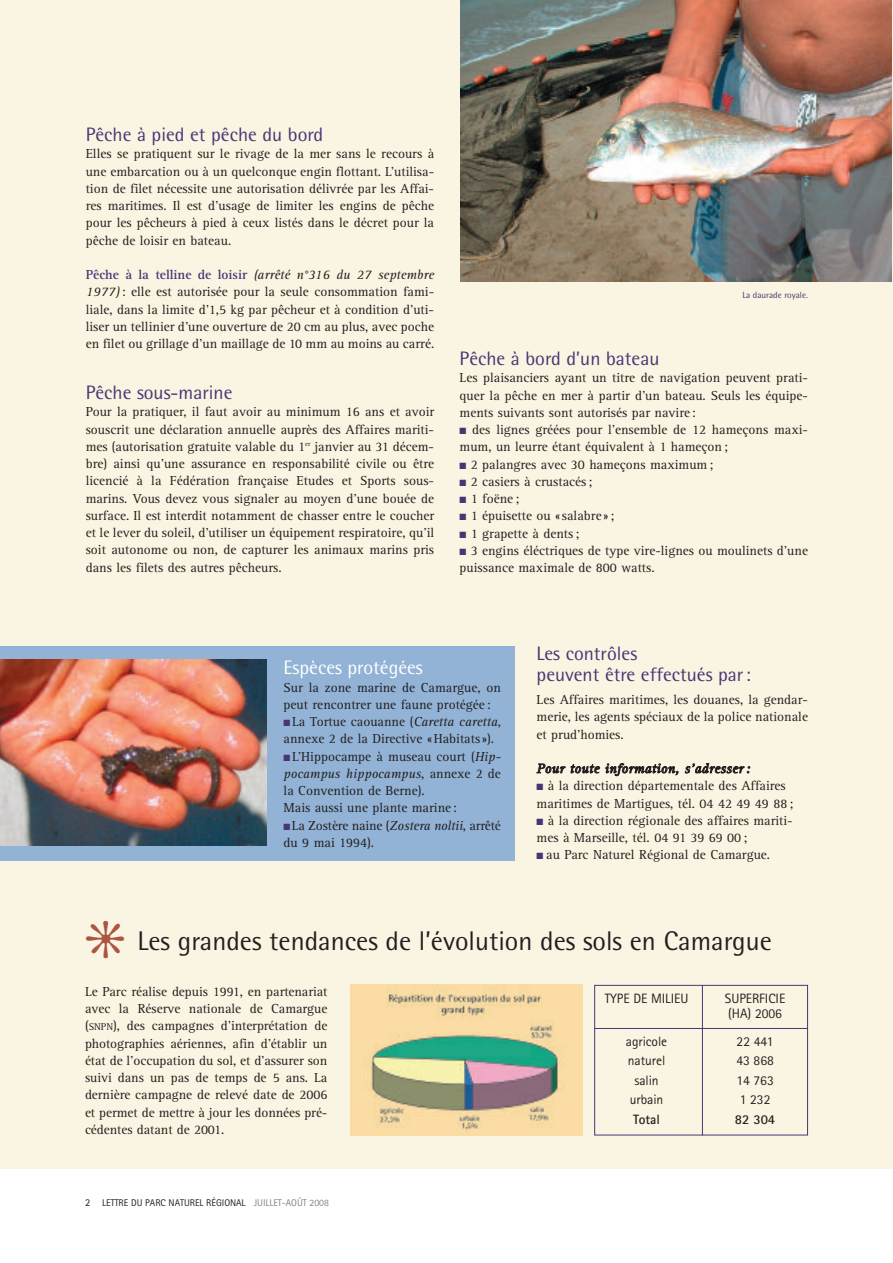
<style>
.page{position:relative;width:893px;height:1263px;background:#faf5e2}
.page>*{position:absolute;margin:0;border:0;box-sizing:border-box;transform-origin:0 0}
.t1{font:27px "Rotis Semi Sans";color:#231f20}
.t2{font:19.5px/21px "Rotis Semi Sans";color:#483576}
.t3{font:19.5px "Rotis Semi Sans";color:#fff}
.t4{font:13.5px/17.2px "Rotis Serif";color:#231f20}
.t5{font:13.5px/15.3px "Rotis Sans Serif";letter-spacing:-.005em;color:#231f20}
.t6{font:italic 13.5px "Rotis Serif";letter-spacing:.03em;color:#231f20}
.t7{font:700 13.5px "Rotis Sans Serif";letter-spacing:-.005em;color:#231f20}
.t8{font:9.75px "Rotis Sans Serif";color:#231f20}
.t9{font:9px "Rotis Semi Sans";color:#483576}
.s1{font-weight:700;color:#483576}
.s2{font-style:italic}
.s3{color:#483576}
.s4{font-size:10.2px}
.s5{font-size:10.5px}
.s6{color:#808285}
</style>
<div class="page">
<div style="left:0;top:646px;width:515px;height:215px;background:#92b3d6"></div>
<div style="left:0;top:1169px;width:893px;height:94px;background:#fff"></div>
<img style="left:460px;top:0;width:432px;height:281px">
<img style="left:0;top:660px;width:267px;height:185px">
<img style="left:351px;top:985px;width:232px;height:150px">
<div style="left:594px;top:985px;width:214px;height:150px;border:1px solid #483576"></div>
<hr style="left:595px;top:1028px;width:212px;height:1px;background:#483576">
<hr style="left:702px;top:985px;width:1px;height:150px;background:#483576">
<h2 class="t2" style="left:86px;top:126px;width:239px">Pêche à pied et pêche du bord</h2>
<p class="t4" style="left:86px;top:147px;width:350px;text-align:justify">Elles se pratiquent sur le rivage de la mer sans le recours à une embarcation ou à un quelconque engin flottant. L’utilisa&shy;tion de filet nécessite une autorisation délivrée par les Affai&shy;res maritimes. Il est d'usage de limiter les engins de pêche pour les pêcheurs à pied à ceux listés dans le décret pour la pêche de loisir en bateau.</p>
<p class="t4" style="left:86px;top:267px;width:350px;text-align:justify"><span class="s1">Pêche à la telline de loisir</span> <span class="s2">(arrêté n°316 du 27 septembre 1977)</span>: elle est autorisée pour la seule consommation fami&shy;liale, dans la limite d’1,5 kg par pêcheur et à condition d’uti&shy;liser un tellinier d’une ouverture de 20 cm au plus, avec poche en filet ou grillage d’un maillage de 10 mm au moins au carré.</p>
<h2 class="t2" style="left:86px;top:384px;width:148px">Pêche sous-marine</h2>
<p class="t4" style="left:86px;top:405px;width:350px;text-align:justify">Pour la pratiquer, il faut avoir au minimum 16 ans et avoir souscrit une déclaration annuelle auprès des Affaires mariti&shy;mes (autorisation gratuite valable du 1<sup>er</sup> janvier au 31 décem&shy;bre) ainsi qu’une assurance en responsabilité civile ou être licencié à la Fédération française Etudes et Sports sous&shy;marins. Vous devez vous signaler au moyen d’une bouée de surface. Il est interdit notamment de chasser entre le coucher et le lever du soleil, d’utiliser un équipement respiratoire, qu’il soit autonome ou non, de capturer les animaux marins pris dans les filets des autres pêcheurs.</p>
<p class="t9" style="left:742px;top:292px;width:67px">La daurade royale.</p>
<h2 class="t2" style="left:460px;top:350px;width:201px">Pêche à bord d’un bateau</h2>
<p class="t4" style="left:460px;top:371px;width:350px;text-align:justify">Les plaisanciers ayant un titre de navigation peuvent prati&shy;quer la pêche en mer à partir d’un bateau. Seuls les équipe&shy;ments suivants sont autorisés par navire:</p>
<p class="t4" style="left:460px;top:422px;width:350px"><span class="s3">■</span> des lignes gréées pour l’ensemble de 12 hameçons maxi&shy;mum, un leurre étant équivalent à 1 hameçon;</p>
<p class="t4" style="left:460px;top:457px;width:255px"><span class="s3">■</span> 2 palangres avec 30 hameçons maximum;</p>
<p class="t4" style="left:460px;top:474px;width:134px"><span class="s3">■</span> 2 casiers à crustacés;</p>
<p class="t4" style="left:460px;top:491px;width:61px"><span class="s3">■</span> 1 foëne;</p>
<p class="t4" style="left:460px;top:509px;width:156px"><span class="s3">■</span> 1 épuisette ou «salabre»;</p>
<p class="t4" style="left:460px;top:526px;width:121px"><span class="s3">■</span> 1 grapette à dents;</p>
<p class="t4" style="left:460px;top:543px;width:350px"><span class="s3">■</span> 3 engins éléctriques de type vire-lignes ou moulinets d’une puissance maximale de 800 watts.</p>
<h2 class="t3" style="left:284px;top:661px;width:141px">Espèces protégées</h2>
<p class="t4" style="left:284px;top:680px;width:219px">Sur la zone marine de Camargue, on peut rencontrer une faune protégée :</p>
<p class="t4" style="left:284px;top:714px;width:219px"><span class="s3">■</span> La Tortue caouanne (<span class="s2">Caretta caretta</span>, annexe 2 de la Directive «Habitats»).</p>
<p class="t4" style="left:284px;top:749px;width:219px"><span class="s3">■</span> L’Hippocampe à museau court (<span class="s2">Hip&shy;pocampus hippocampus</span>, annexe 2 de la Convention de Berne).<br>Mais aussi une plante marine:</p>
<p class="t4" style="left:284px;top:818px;width:219px"><span class="s3">■</span> La Zostère naine (<span class="s2">Zostera noltii</span>, arrêté du 9 mai 1994).</p>
<h2 class="t2" style="left:537px;top:645px;width:216px">Les contrôles<br>peuvent être effectués par:</h2>
<p class="t4" style="left:537px;top:692px;width:273px;text-align:justify">Les Affaires maritimes, les douanes, la gendar&shy;merie, les agents spéciaux de la police nationale et prud’homies.</p>
<p class="t6" style="left:537px;top:764px;width:215px">Pour toute information, s’adresser:</p>
<p class="t4" style="left:537px;top:779px;width:258px"><span class="s3">■</span> à la direction départementale des Affaires maritimes de Martigues, tél. 04 42 49 49 88;</p>
<p class="t4" style="left:537px;top:813px;width:258px"><span class="s3">■</span> à la direction régionale des affaires mariti&shy;mes à Marseille, tél. 04 91 39 69 00;</p>
<p class="t4" style="left:537px;top:848px;width:235px"><span class="s3">■</span> au Parc Naturel Régional de Camargue.</p>
<h1 class="t1" style="left:137px;top:931px;width:636px">Les grandes tendances de l’évolution des sols en Camargue</h1>
<p class="t4" style="left:85px;top:984px;width:244px;text-align:justify">Le Parc réalise depuis 1991, en partenariat avec la Réserve nationale de Camargue (<span class="s4">SNPN</span>), des campagnes d’interprétation de photographies aériennes, afin d’établir un état de l’occupation du sol, et d’assurer son suivi dans un pas de temps de 5 ans. La dernière campagne de relevé date de 2006 et permet de mettre à jour les données pré&shy;cédentes datant de 2001.</p>
<p class="t5" style="left:605px;top:992px;width:85px">TYPE DE MILIEU</p>
<p class="t5" style="left:725px;top:992px;width:62px">SUPERFICIE (HA) 2006</p>
<p class="t5" style="left:626px;top:1035px;width:43px">agricole</p>
<p class="t5" style="left:737px;top:1035px;width:38px">22 441</p>
<p class="t5" style="left:628px;top:1054px;width:39px">naturel</p>
<p class="t5" style="left:736px;top:1054px;width:39px">43 868</p>
<p class="t5" style="left:634px;top:1074px;width:26px">salin</p>
<p class="t5" style="left:736px;top:1074px;width:39px">14 763</p>
<p class="t5" style="left:630px;top:1093px;width:35px">urbain</p>
<p class="t5" style="left:740px;top:1093px;width:32px">1 232</p>
<p class="t7" style="left:633px;top:1114px;width:28px">Total</p>
<p class="t7" style="left:735px;top:1114px;width:42px">82 304</p>
<p class="t8" style="left:85px;top:1200px;width:245px"><span class="s5">2</span> LETTRE DU PARC NATUREL RÉGIONAL <span class="s6">JUILLET-AOÛT 2008</span></p>
</div>
